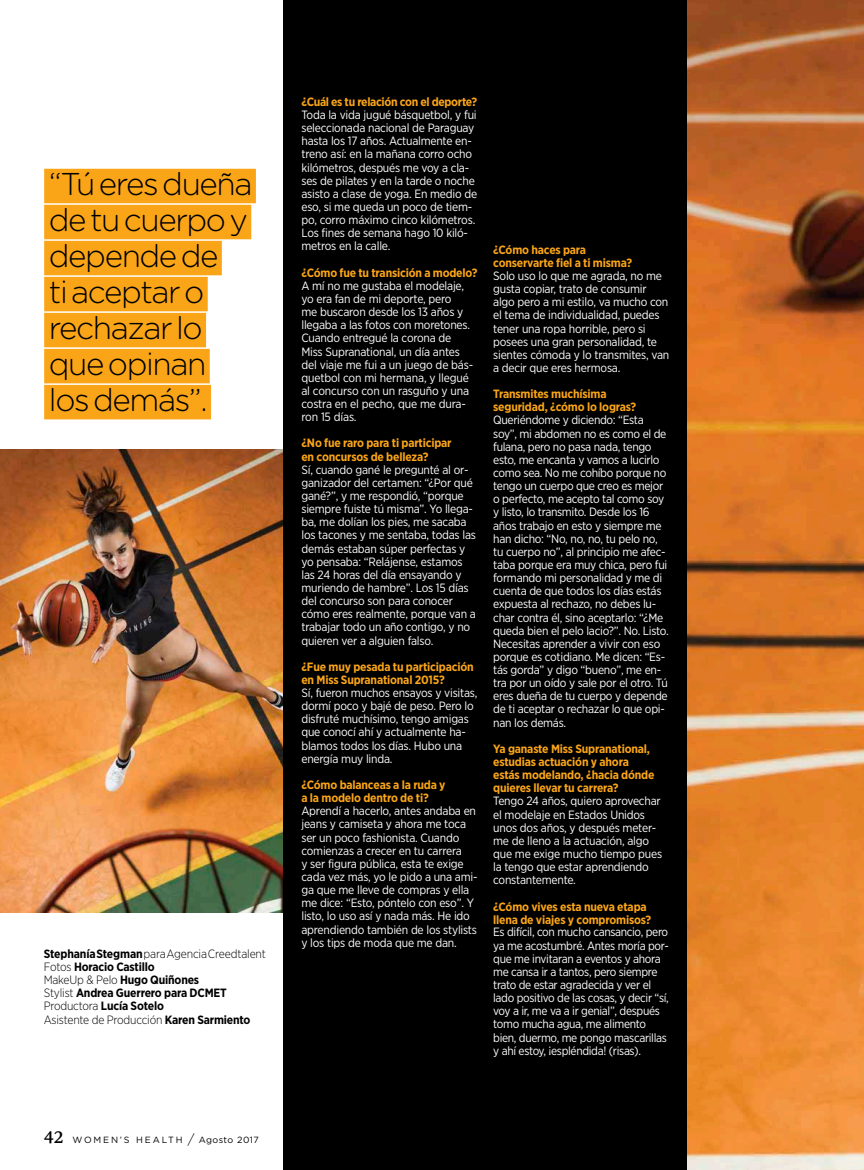
<style>
.page{position:relative;width:864px;height:1170px;background:#fff}
.page>*{position:absolute;margin:0;border:0;box-sizing:border-box;transform-origin:0 0}
.t1{font:300 31.5px/36px "Gotham Rounded";letter-spacing:-.045em;color:#000}
.t2{font:12px/13.2px "Gotham Narrow";letter-spacing:-.02em;color:#fff}
.t3{font:700 12px/13.2px "Gotham Narrow";letter-spacing:-.015em;color:#000}
.t4{font:9px "Gotham";letter-spacing:.1em;color:#000}
.s1{font-weight:300}
.s2{font-family:"Whitman Bold LF";font-size:18.75px}
.s3{font-weight:300;font-size:13.5px}
.s4{font-weight:700;color:#faa518}
</style>
<div class="page">
<img style="left:687px;top:0;width:176px;height:1169px">
<img style="left:0;top:449px;width:283px;height:463px">
<div style="left:283px;top:0;width:404px;height:1169px;background:#000"></div>
<div style="left:44px;top:169px;width:212px;height:34px;background:#faa518"></div>
<div style="left:44px;top:205px;width:207px;height:34px;background:#faa518"></div>
<div style="left:44px;top:241px;width:178px;height:34px;background:#faa518"></div>
<div style="left:44px;top:277px;width:164px;height:34px;background:#faa518"></div>
<div style="left:44px;top:313px;width:162px;height:34px;background:#faa518"></div>
<div style="left:44px;top:349px;width:166px;height:34px;background:#faa518"></div>
<div style="left:44px;top:385px;width:167px;height:34px;background:#faa518"></div>
<p class="t1" style="left:49px;top:164px;width:205px">“Tú eres dueña de tu cuerpo y depende de<br>ti aceptar o rechazar lo que opinan los demás”.</p>
<p class="t3" style="left:44px;top:946px;width:223px">Stephanía Stegman <span class="s1">para Agencia Creedtalent<br>Fotos</span> Horacio Castillo<br><span class="s1">MakeUp &amp; Pelo</span> Hugo Quiñones<br><span class="s1">Stylist</span> Andrea Guerrero para DCMET<br><span class="s1">Productora</span> Lucía Sotelo<br><span class="s1">Asistente de Producción</span> Karen Sarmiento</p>
<p class="t4" style="left:44px;top:1133px;width:216px"><span class="s2">42</span> WOMEN’S HEALTH <span class="s3">/</span> Agosto 2017</p>
<p class="t2" style="left:301px;top:95px;width:177px"><span class="s4">¿Cuál es tu relación con el deporte?<br></span>Toda la vida jugué básquetbol, y fui seleccionada nacional de Paraguay hasta los 17 años. Actualmente en&shy;treno así: en la mañana corro ocho kilómetros, después me voy a cla&shy;ses de pilates y en la tarde o noche asisto a clase de yoga. En medio de eso, si me queda un poco de tiem&shy;po, corro máximo cinco kilómetros.<br>Los fines de semana hago 10 kiló&shy;metros en la calle.</p>
<p class="t2" style="left:301px;top:265px;width:177px"><span class="s4">¿Cómo fue tu transición a modelo?<br></span>A mí no me gustaba el modelaje, yo era fan de mi deporte, pero<br>me buscaron desde los 13 años y llegaba a las fotos con moretones.<br>Cuando entregué la corona de<br>Miss Supranational, un día antes del viaje me fui a un juego de bás&shy;quetbol con mi hermana, y llegué al concurso con un rasguño y una costra en el pecho, que me dura&shy;ron 15 días.</p>
<p class="t2" style="left:301px;top:436px;width:176px"><span class="s4">¿No fue raro para ti participar<br>en concursos de belleza?<br></span>Sí, cuando gané le pregunté al or&shy;ganizador del certamen: “¿Por qué gané?”, y me respondió, “porque siempre fuiste tú misma”. Yo llega&shy;ba, me dolían los pies, me sacaba los tacones y me sentaba, todas las demás estaban súper perfectas y yo pensaba: “Relájense, estamos las 24 horas del día ensayando y muriendo de hambre”. Los 15 días del concurso son para conocer cómo eres realmente, porque van a trabajar todo un año contigo, y no quieren ver a alguien falso.</p>
<p class="t2" style="left:301px;top:659px;width:177px"><span class="s4">¿Fue muy pesada tu participación en Miss Supranational 2015?<br></span>Sí, fueron muchos ensayos y visitas, dormí poco y bajé de peso. Pero lo disfruté muchísimo, tengo amigas que conocí ahí y actualmente ha&shy;blamos todos los días. Hubo una energía muy linda.</p>
<p class="t2" style="left:301px;top:777px;width:177px"><span class="s4">¿Cómo balanceas a la ruda y<br>a la modelo dentro de ti?<br></span>Aprendí a hacerlo, antes andaba en jeans y camiseta y ahora me toca ser un poco fashionista. Cuando comienzas a crecer en tu carrera<br>y ser figura pública, esta te exige cada vez más, yo le pido a una ami&shy;ga que me lleve de compras y ella me dice: “Esto, póntelo con eso”. Y listo, lo uso así y nada más. He ido aprendiendo también de los stylists y los tips de moda que me dan.</p>
<p class="t2" style="left:493px;top:243px;width:177px"><span class="s4">¿Cómo haces para<br>conservarte fiel a ti misma?<br></span>Solo uso lo que me agrada, no me gusta copiar, trato de consumir algo pero a mi estilo, va mucho con el tema de individualidad, puedes tener una ropa horrible, pero si posees una gran personalidad, te sientes cómoda y lo transmites, van a decir que eres hermosa.</p>
<p class="t2" style="left:493px;top:387px;width:177px"><span class="s4">Transmites muchísima<br>seguridad, ¿cómo lo logras?<br></span>Queriéndome y diciendo: “Esta soy”, mi abdomen no es como el de fulana, pero no pasa nada, tengo esto, me encanta y vamos a lucirlo como sea. No me cohíbo porque no tengo un cuerpo que creo es mejor o perfecto, me acepto tal como soy y listo, lo transmito. Desde los 16 años trabajo en esto y siempre me han dicho: “No, no, no, tu pelo no, tu cuerpo no”, al principio me afec&shy;taba porque era muy chica, pero fui formando mi personalidad y me di cuenta de que todos los días estás expuesta al rechazo, no debes lu&shy;char contra él, sino aceptarlo: “¿Me queda bien el pelo lacio?”. No. Listo.<br>Necesitas aprender a vivir con eso porque es cotidiano. Me dicen: “Es&shy;tás gorda” y digo “bueno”, me en&shy;tra por un oído y sale por el otro. Tú eres dueña de tu cuerpo y depende de ti aceptar o rechazar lo que opi&shy;nan los demás.</p>
<p class="t2" style="left:493px;top:741px;width:170px"><span class="s4">Ya ganaste Miss Supranational, estudias actuación y ahora<br>estás modelando, ¿hacia dónde quieres llevar tu carrera?<br></span>Tengo 24 años, quiero aprovechar el modelaje en Estados Unidos unos dos años, y después meter&shy;me de lleno a la actuación, algo que me exige mucho tiempo pues la tengo que estar aprendiendo constantemente.</p>
<p class="t2" style="left:493px;top:899px;width:177px"><span class="s4">¿Cómo vives esta nueva etapa llena de viajes y compromisos?<br></span>Es difícil, con mucho cansancio, pero ya me acostumbré. Antes moría por&shy;que me invitaran a eventos y ahora me cansa ir a tantos, pero siempre trato de estar agradecida y ver el lado positivo de las cosas, y decir “sí, voy a ir, me va a ir genial”, después tomo mucha agua, me alimento bien, duermo, me pongo mascarillas y ahí estoy, ¡espléndida! (risas).</p>
</div>
